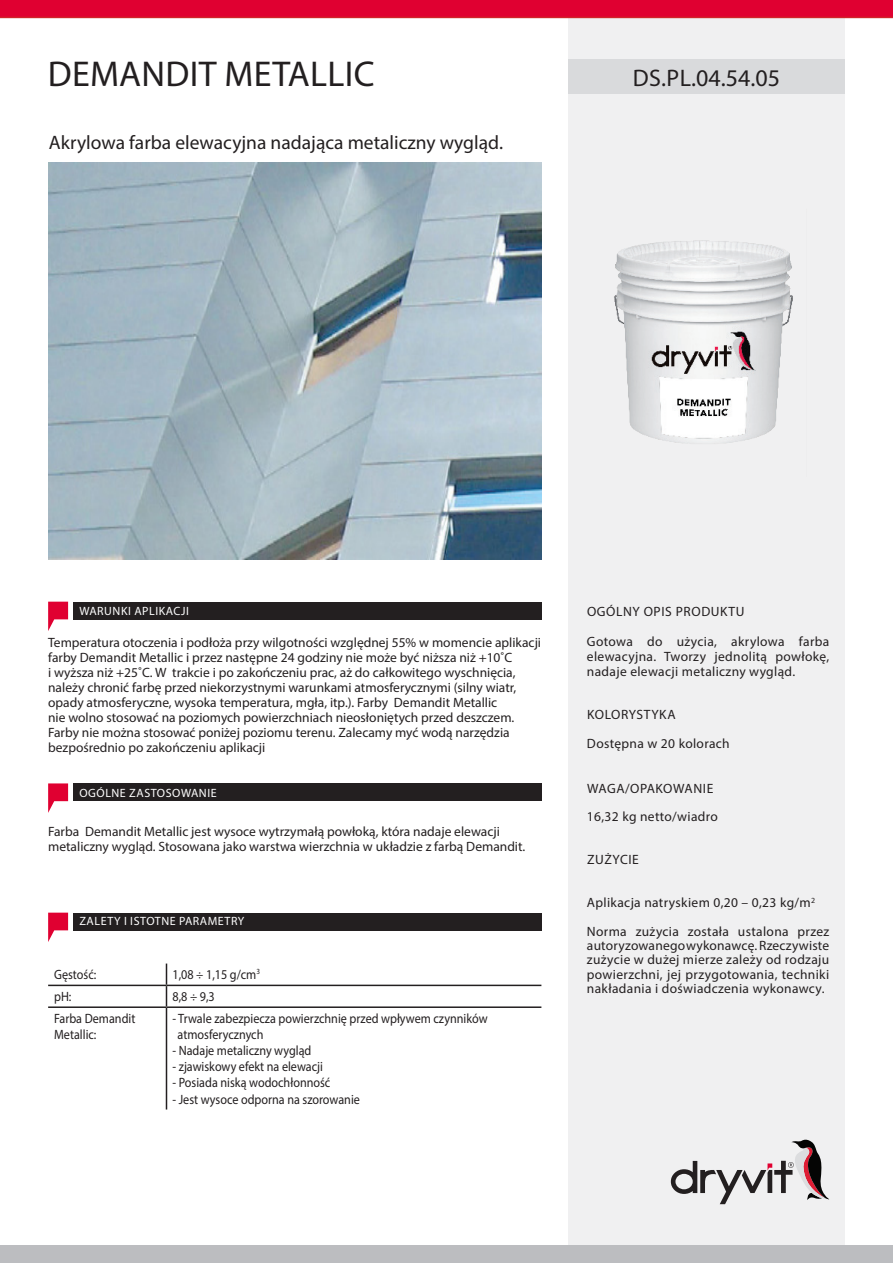
<style>
.page{position:relative;width:893px;height:1263px;background:#fff}
.page>*{position:absolute;margin:0;border:0;box-sizing:border-box;transform-origin:0 0}
.t1{font:36px "Myriad Pro";letter-spacing:.01em;color:#231f20}
.t2{font:24px "Myriad Pro";color:#231f20}
.t3{font:19.5px "Myriad Pro";color:#231f20}
.t4{font:13.5px/15px "Myriad Pro";color:#231f20;text-align:justify}
.t5{font:13.5px "Myriad Pro";color:#231f20;scale:.9 1}
.t6{font:13.5px "Myriad Pro";letter-spacing:.025em;color:#231f20}
.t7{font:13.5px "Myriad Pro";letter-spacing:.045em;color:#231f20}
.t8{font:13.5px "Myriad Pro";letter-spacing:.04em;color:#231f20}
.t9{font:12px "Myriad Pro";letter-spacing:.045em;color:#fff}
</style>
<div class="page">
<div style="left:568px;top:0;width:277px;height:1263px;background:#f0f0f1"></div>
<svg style="left:0;top:0;width:893px;height:18px;background:#de0230"></svg>
<div style="left:0;top:1245px;width:893px;height:18px;background:#bcbdc0"></div>
<div style="left:568px;top:59px;width:277px;height:35px;background:#d9dadc"></div>
<img style="left:48px;top:163px;width:493px;height:396px">
<div style="left:73px;top:913px;width:468px;height:17px;background:#231f20"></div>
<svg style="left:48px;top:913px;width:20px;height:29px"></svg>
<div style="left:73px;top:602px;width:468px;height:17px;background:#231f20"></div>
<svg style="left:48px;top:602px;width:20px;height:29px"></svg>
<div style="left:73px;top:783px;width:468px;height:18px;background:#231f20"></div>
<svg style="left:48px;top:783px;width:20px;height:30px"></svg>
<hr style="left:48px;top:985px;width:118px;height:1px;background:#231f20">
<hr style="left:166px;top:985px;width:375px;height:1px;background:#231f20">
<svg style="left:166px;top:963px;width:1px;height:43px"></svg>
<hr style="left:48px;top:1006px;width:118px;height:2px;background:#231f20">
<hr style="left:166px;top:1006px;width:375px;height:2px;background:#231f20">
<hr style="left:166px;top:1008px;width:1px;height:101px;background:#231f20">
<svg style="left:671px;top:1140px;width:158px;height:64px"></svg>
<img style="left:614px;top:240px;width:179px;height:204px">
<p class="t1" style="left:48px;top:52px;width:329px">DEMANDIT METALLIC</p>
<p class="t3" style="left:49px;top:131px;width:456px">Akrylowa farba elewacyjna nadająca metaliczny wygląd.</p>
<p class="t2" style="left:633px;top:63px;width:149px">DS.PL.04.54.05</p>
<p class="t9" style="left:79px;top:603px;width:111px">WARUNKI APLIKACJI</p>
<p class="t4" style="left:48px;top:635px;width:494px;text-align:left">Temperatura otoczenia i podłoża przy wilgotności względnej 55% w momencie aplikacji farby Demandit Metallic i przez następne 24 godziny nie może być niższa niż +10˚C<br>i wyższa niż +25˚C. W trakcie i po zakończeniu prac, aż do całkowitego wyschnięcia, należy chronić farbę przed niekorzystnymi warunkami atmosferycznymi (silny wiatr, opady atmosferyczne, wysoka temperatura, mgła, itp.). Farby Demandit Metallic<br>nie wolno stosować na poziomych powierzchniach nieosłoniętych przed deszczem.<br>Farby nie można stosować poniżej poziomu terenu. Zalecamy myć wodą narzędzia bezpośrednio po zakończeniu aplikacji</p>
<p class="t9" style="left:79px;top:785px;width:139px">OGÓLNE ZASTOSOWANIE</p>
<p class="t4" style="left:48px;top:824px;width:479px">Farba Demandit Metallic jest wysoce wytrzymałą powłoką, która nadaje elewacji metaliczny wygląd. Stosowana jako warstwa wierzchnia w układzie z farbą Demandit.</p>
<p class="t9" style="left:79px;top:914px;width:167px">ZALETY I ISTOTNE PARAMETRY</p>
<p class="t5" style="left:54px;top:966px;width:48px">Gęstość:</p>
<p class="t5" style="left:172px;top:966px;width:99px">1,08 ÷ 1,15 g/cm<sup>3</sup></p>
<p class="t5" style="left:54px;top:988px;width:21px">pH:</p>
<p class="t5" style="left:172px;top:988px;width:49px">8,8 ÷ 9,3</p>
<p class="t5" style="left:54px;top:1010px;width:92px">Farba Demandit</p>
<p class="t5" style="left:54px;top:1026px;width:49px">Metallic:</p>
<p class="t5" style="left:172px;top:1010px;width:352px">- Trwale zabezpiecza powierzchnię przed wpływem czynników</p>
<p class="t5" style="left:178px;top:1026px;width:97px">atmosferycznych</p>
<p class="t5" style="left:172px;top:1042px;width:156px">- Nadaje metaliczny wygląd</p>
<p class="t5" style="left:172px;top:1058px;width:169px">- zjawiskowy efekt na elewacji</p>
<p class="t5" style="left:172px;top:1074px;width:177px">- Posiada niską wodochłonność</p>
<p class="t5" style="left:172px;top:1091px;width:210px">- Jest wysoce odporna na szorowanie</p>
<p class="t7" style="left:587px;top:603px;width:159px">OGÓLNY OPIS PRODUKTU</p>
<p class="t4" style="left:587px;top:633px;width:244px">Gotowa do użycia, akrylowa farba elewacyjna. Tworzy jednolitą powłokę, nadaje elewacji metaliczny wygląd.</p>
<p class="t8" style="left:587px;top:706px;width:90px">KOLORYSTYKA</p>
<p class="t6" style="left:587px;top:735px;width:144px">Dostępna w 20 kolorach</p>
<p class="t7" style="left:587px;top:780px;width:128px">WAGA/OPAKOWANIE</p>
<p class="t6" style="left:587px;top:808px;width:132px">16,32 kg netto/wiadro</p>
<p class="t7" style="left:587px;top:852px;width:53px">ZUŻYCIE</p>
<p class="t6" style="left:587px;top:894px;width:230px">Aplikacja natryskiem 0,20 – 0,23 kg/m<sup>2</sup></p>
<p class="t4" style="left:587px;top:924px;width:244px;line-height:14.4px">Norma zużycia została ustalona przez autoryzowanego wykonawcę. Rzeczywiste zużycie w dużej mierze zależy od rodzaju powierzchni, jej przygotowania, techniki nakładania i doświadczenia wykonawcy.</p>
</div>
